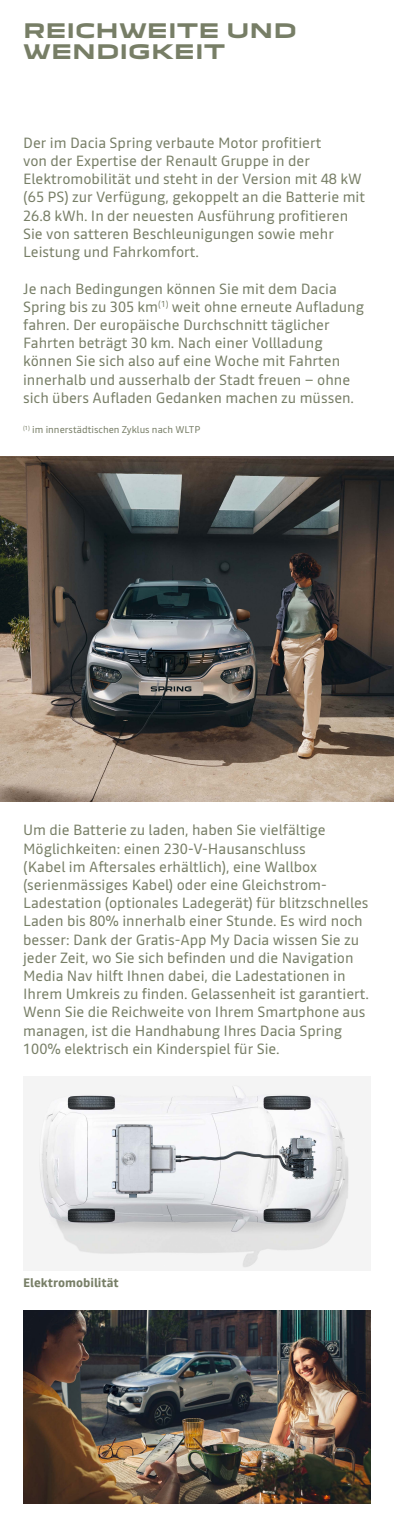
<style>
.page{position:relative;width:394px;height:1527px;background:#fff}
.page>*{position:absolute;margin:0;border:0;box-sizing:border-box;transform-origin:0 0}
.t1{font:700 19.6px/21.3px "Dacia Block Extended";color:#777e66}
.t2{font:14.7px/18.2px "Read";color:#777e66}
.t3{font:700 12.25px "Read";color:#777e66}
.t4{font:9.8px "Read";color:#777e66}
</style>
<div class="page">
<img style="left:0;top:456px;width:394px;height:346px">
<img style="left:23px;top:1310px;width:348px;height:193px">
<img style="left:23px;top:1077px;width:348px;height:193px">
<h1 class="t1" style="left:23px;top:20px;width:275px">REICHWEITE UND<br>WENDIGKEIT</h1>
<p class="t2" style="left:23px;top:134px;width:343px">Der im Dacia Spring verbaute Motor profitiert<br>von der Expertise der Renault Gruppe in der Elektromobilität und steht in der Version mit 48 kW (65 PS) zur Verfügung, gekoppelt an die Batterie mit 26.8 kWh. In der neuesten Ausführung profitieren Sie von satteren Beschleunigungen sowie mehr Leistung und Fahrkomfort.</p>
<p class="t2" style="left:23px;top:279px;width:342px">Je nach Bedingungen können Sie mit dem Dacia Spring bis zu 305 km<sup>(1)</sup> weit ohne erneute Aufladung fahren. Der europäische Durchschnitt täglicher Fahrten beträgt 30 km. Nach einer Vollladung können Sie sich also auf eine Woche mit Fahrten innerhalb und ausserhalb der Stadt freuen – ohne sich übers Aufladen Gedanken machen zu müssen.</p>
<p class="t4" style="left:23px;top:424px;width:179px"><sup>(1)</sup> im innerstädtischen Zyklus nach WLTP</p>
<p class="t2" style="left:23px;top:821px;width:347px">Um die Batterie zu laden, haben Sie vielfältige Möglichkeiten: einen 230-V-Hausanschluss<br>(Kabel im Aftersales erhältlich), eine Wallbox (serienmässiges Kabel) oder eine Gleichstrom-Ladestation (optionales Ladegerät) für blitzschnelles Laden bis 80% innerhalb einer Stunde. Es wird noch besser: Dank der Gratis-App My Dacia wissen Sie zu jeder Zeit, wo Sie sich befinden und die Navigation Media Nav hilft Ihnen dabei, die Ladestationen in Ihrem Umkreis zu finden. Gelassenheit ist garantiert.<br>Wenn Sie die Reichweite von Ihrem Smartphone aus managen, ist die Handhabung Ihres Dacia Spring 100% elektrisch ein Kinderspiel für Sie.</p>
<p class="t3" style="left:23px;top:1275px;width:97px">Elektromobilität</p>
</div>
